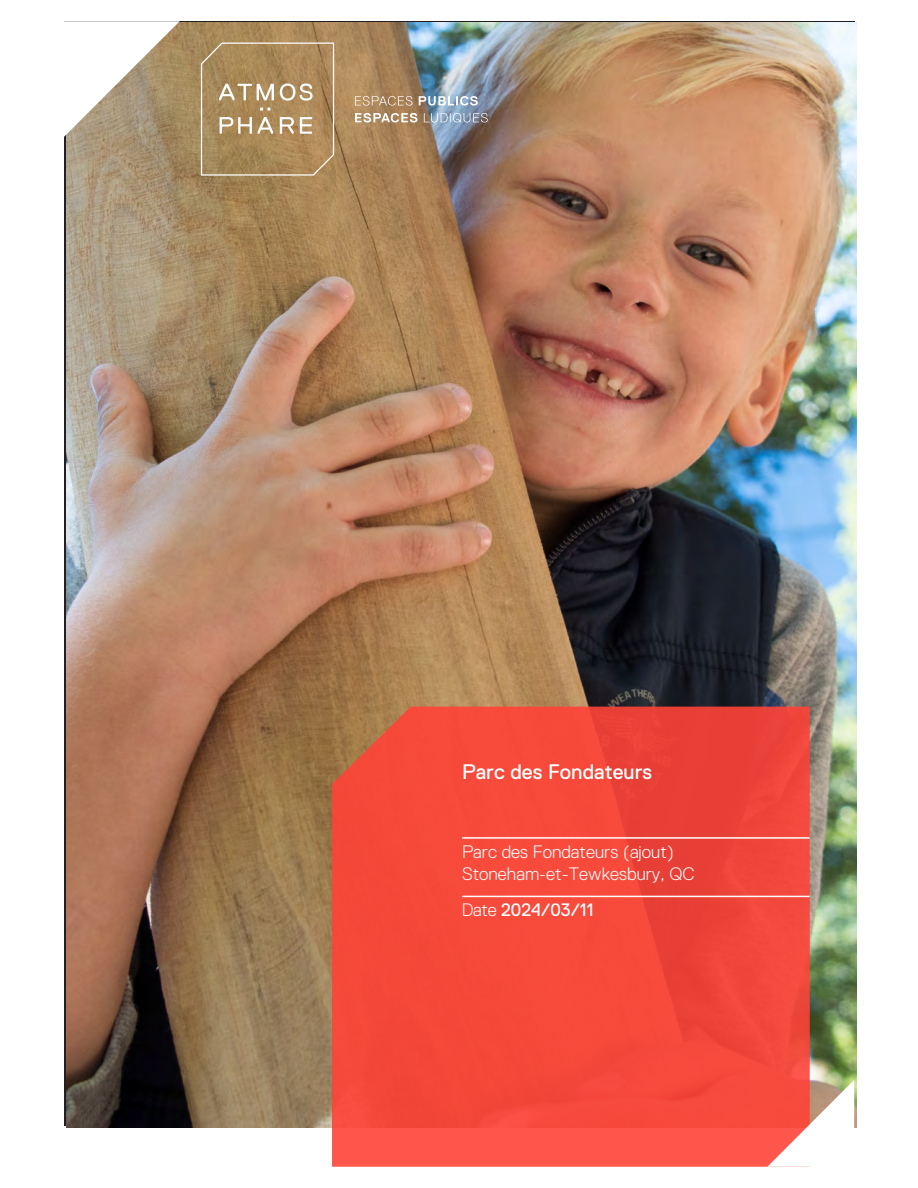
<style>
.page{position:relative;width:918px;height:1188px;background:#fff}
.page>*{position:absolute;margin:0;border:0;box-sizing:border-box;transform-origin:0 0}
.t1{font:21px "Replica Pro";color:#fff}
.t2{font:300 18px/21.6px "Replica Pro";color:#fff}
.t3{font:18px "Replica Pro";color:#fff}
.s1{font-weight:300}
</style>
<div class="page">
<img style="left:66px;top:23px;width:791px;height:1104px">
<svg style="left:332px;top:707px;width:478px;height:460px;background:#f2493c"></svg>
<svg style="left:64px;top:21px;width:116px;height:116px"></svg>
<svg style="left:767px;top:1080px;width:87px;height:87px"></svg>
<svg style="left:201px;top:43px;width:133px;height:133px;background:#b19367"></svg>
<svg style="left:355px;top:96px;width:57px;height:10px"></svg>
<svg style="left:419px;top:96px;width:59px;height:10px"></svg>
<svg style="left:355px;top:113px;width:62px;height:9px"></svg>
<svg style="left:424px;top:113px;width:64px;height:9px"></svg>
<hr style="left:462px;top:837px;width:348px;height:2px;background:#fff">
<hr style="left:462px;top:896px;width:348px;height:1px;background:#fff">
<p class="t1" style="left:462px;top:760px;width:192px">Parc des Fondateurs</p>
<p class="t2" style="left:462px;top:841px;width:234px">Parc des Fondateurs (ajout)<br>Stoneham-et-Tewkesbury, QC</p>
<p class="t3" style="left:462px;top:900px;width:133px"><span class="s1">Date</span> 2024/03/11</p>
</div>
